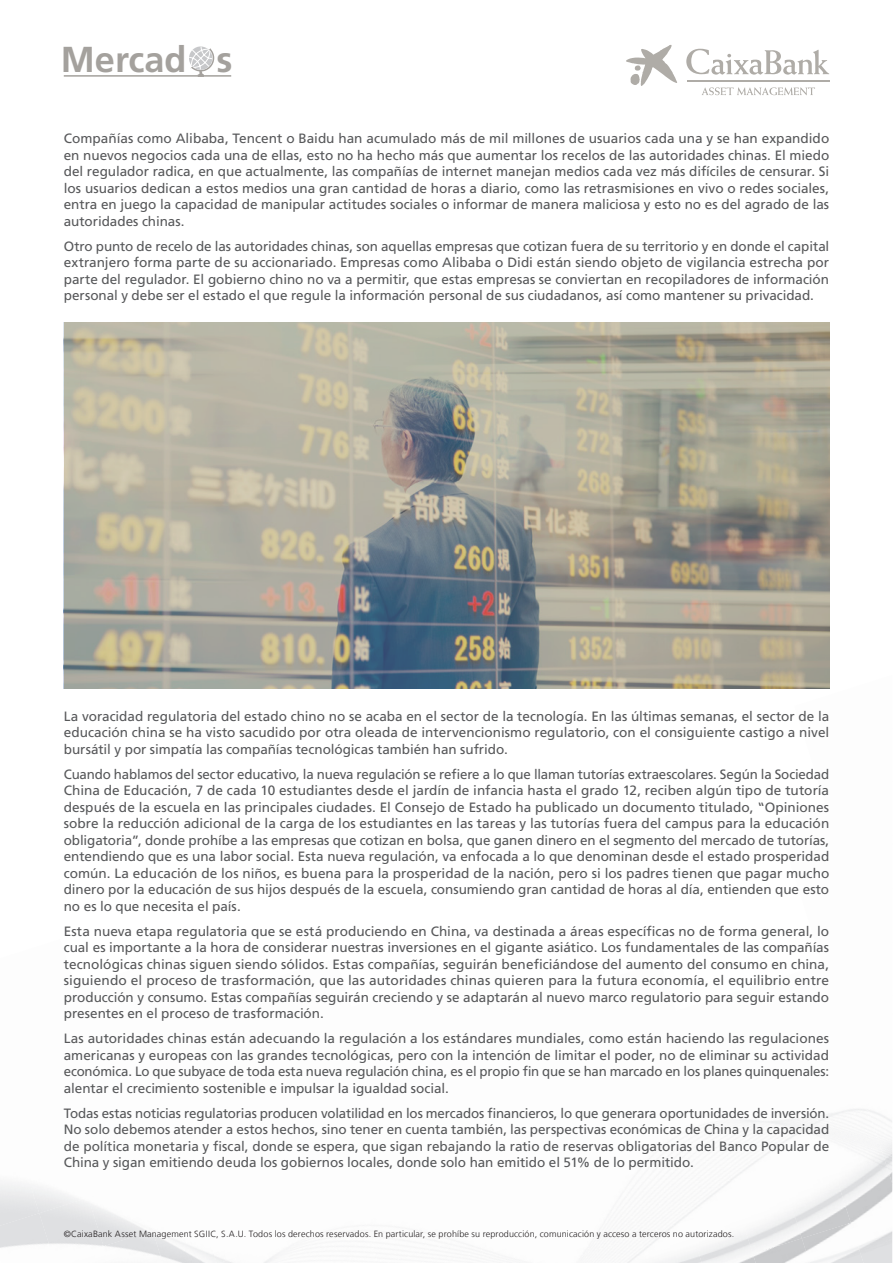
<style>
.page{position:relative;width:893px;height:1263px;background:#fff}
.page>*{position:absolute;margin:0;border:0;box-sizing:border-box;transform-origin:0 0}
.t1{font:700 36px "La Caixa Frutiger";color:#a4a19d}
.t2{font:13.5px/16.5px "La Caixa Frutiger";letter-spacing:-.005em;color:#57585a;text-align:justify}
.t3{font:300 9px "La Caixa Frutiger";letter-spacing:.02em;color:#231f20}
</style>
<div class="page">
<img style="left:39px;top:1197px;width:49px;height:48px">
<img style="left:137px;top:1221px;width:15px;height:9px">
<img style="left:152px;top:1228px;width:49px;height:35px">
<img style="left:201px;top:1250px;width:18px;height:13px">
<img style="left:853px;top:1107px;width:16px;height:3px">
<img style="left:771px;top:1125px;width:49px;height:26px">
<img style="left:605px;top:1243px;width:34px;height:20px">
<img style="left:786px;top:1188px;width:49px;height:50px">
<img style="left:835px;top:1158px;width:57px;height:65px">
<img style="left:884px;top:1156px;width:8px;height:28px">
<img style="left:724px;top:1254px;width:29px;height:9px">
<img style="left:753px;top:1238px;width:49px;height:25px">
<img style="left:802px;top:1223px;width:49px;height:40px">
<img style="left:851px;top:1209px;width:41px;height:54px">
<svg style="left:702px;top:87px;width:113px;height:8px"></svg>
<svg style="left:626px;top:45px;width:51px;height:41px"></svg>
<hr style="left:687px;top:80px;width:142px;height:1px;background:#afaca7">
<svg style="left:686px;top:49px;width:143px;height:26px"></svg>
<hr style="left:687px;top:81px;width:142px;height:1px;background:#afaca7">
<svg style="left:189px;top:46px;width:25px;height:29px"></svg>
<hr style="left:64px;top:75px;width:167px;height:2px;background:#a4a19d">
<svg style="left:64px;top:322px;width:765px;height:367px;background:#a4a296"></svg>
<h1 class="t1" style="left:61px;top:38px;width:173px">Mercad s</h1>
<p class="t2" style="left:64px;top:130px;width:767px">Compañías como Alibaba, Tencent o Baidu han acumulado más de mil millones de usuarios cada una y se han expandido en nuevos negocios cada una de ellas, esto no ha hecho más que aumentar los recelos de las autoridades chinas. El miedo del regulador radica, en que actualmente, las compañías de internet manejan medios cada vez más difíciles de censurar. Si los usuarios dedican a estos medios una gran cantidad de horas a diario, como las retrasmisiones en vivo o redes sociales, entra en juego la capacidad de manipular actitudes sociales o informar de manera maliciosa y esto no es del agrado de las autoridades chinas.</p>
<p class="t2" style="left:64px;top:238px;width:767px">Otro punto de recelo de las autoridades chinas, son aquellas empresas que cotizan fuera de su territorio y en donde el capital extranjero forma parte de su accionariado. Empresas como Alibaba o Didi están siendo objeto de vigilancia estrecha por parte del regulador. El gobierno chino no va a permitir, que estas empresas se conviertan en recopiladores de información personal y debe ser el estado el que regule la información personal de sus ciudadanos, así como mantener su privacidad.</p>
<p class="t2" style="left:64px;top:708px;width:767px">La voracidad regulatoria del estado chino no se acaba en el sector de la tecnología. En las últimas semanas, el sector de la educación china se ha visto sacudido por otra oleada de intervencionismo regulatorio, con el consiguiente castigo a nivel bursátil y por simpatía las compañías tecnológicas también han sufrido.</p>
<p class="t2" style="left:64px;top:766px;width:767px">Cuando hablamos del sector educativo, la nueva regulación se refiere a lo que llaman tutorías extraescolares. Según la Sociedad China de Educación, 7 de cada 10 estudiantes desde el jardín de infancia hasta el grado 12, reciben algún tipo de tutoría después de la escuela en las principales ciudades. El Consejo de Estado ha publicado un documento titulado, “Opiniones sobre la reducción adicional de la carga de los estudiantes en las tareas y las tutorías fuera del campus para la educación obligatoria”, donde prohíbe a las empresas que cotizan en bolsa, que ganen dinero en el segmento del mercado de tutorías, entendiendo que es una labor social. Esta nueva regulación, va enfocada a lo que denominan desde el estado prosperidad común. La educación de los niños, es buena para la prosperidad de la nación, pero si los padres tienen que pagar mucho dinero por la educación de sus hijos después de la escuela, consumiendo gran cantidad de horas al día, entienden que esto no es lo que necesita el país.</p>
<p class="t2" style="left:64px;top:923px;width:767px">Esta nueva etapa regulatoria que se está produciendo en China, va destinada a áreas específicas no de forma general, lo cual es importante a la hora de considerar nuestras inversiones en el gigante asiático. Los fundamentales de las compañías tecnológicas chinas siguen siendo sólidos. Estas compañías, seguirán beneficiándose del aumento del consumo en china, siguiendo el proceso de trasformación, que las autoridades chinas quieren para la futura economía, el equilibrio entre producción y consumo. Estas compañías seguirán creciendo y se adaptarán al nuevo marco regulatorio para seguir estando presentes en el proceso de trasformación.</p>
<p class="t2" style="left:64px;top:1030px;width:767px">Las autoridades chinas están adecuando la regulación a los estándares mundiales, como están haciendo las regulaciones americanas y europeas con las grandes tecnológicas, pero con la intención de limitar el poder, no de eliminar su actividad económica. Lo que subyace de toda esta nueva regulación china, es el propio fin que se han marcado en los planes quinquenales: alentar el crecimiento sostenible e impulsar la igualdad social.</p>
<p class="t2" style="left:64px;top:1105px;width:767px">Todas estas noticias regulatorias producen volatilidad en los mercados financieros, lo que generara oportunidades de inversión.<br>No solo debemos atender a estos hechos, sino tener en cuenta también, las perspectivas económicas de China y la capacidad de política monetaria y fiscal, donde se espera, que sigan rebajando la ratio de reservas obligatorias del Banco Popular de China y sigan emitiendo deuda los gobiernos locales, donde solo han emitido el 51% de lo permitido.</p>
<p class="t3" style="left:64px;top:1229px;width:672px">©CaixaBank Asset Management SGIIC, S.A.U. Todos los derechos reservados. En particular, se prohíbe su reproducción, comunicación y acceso a terceros no autorizados.</p>
</div>
